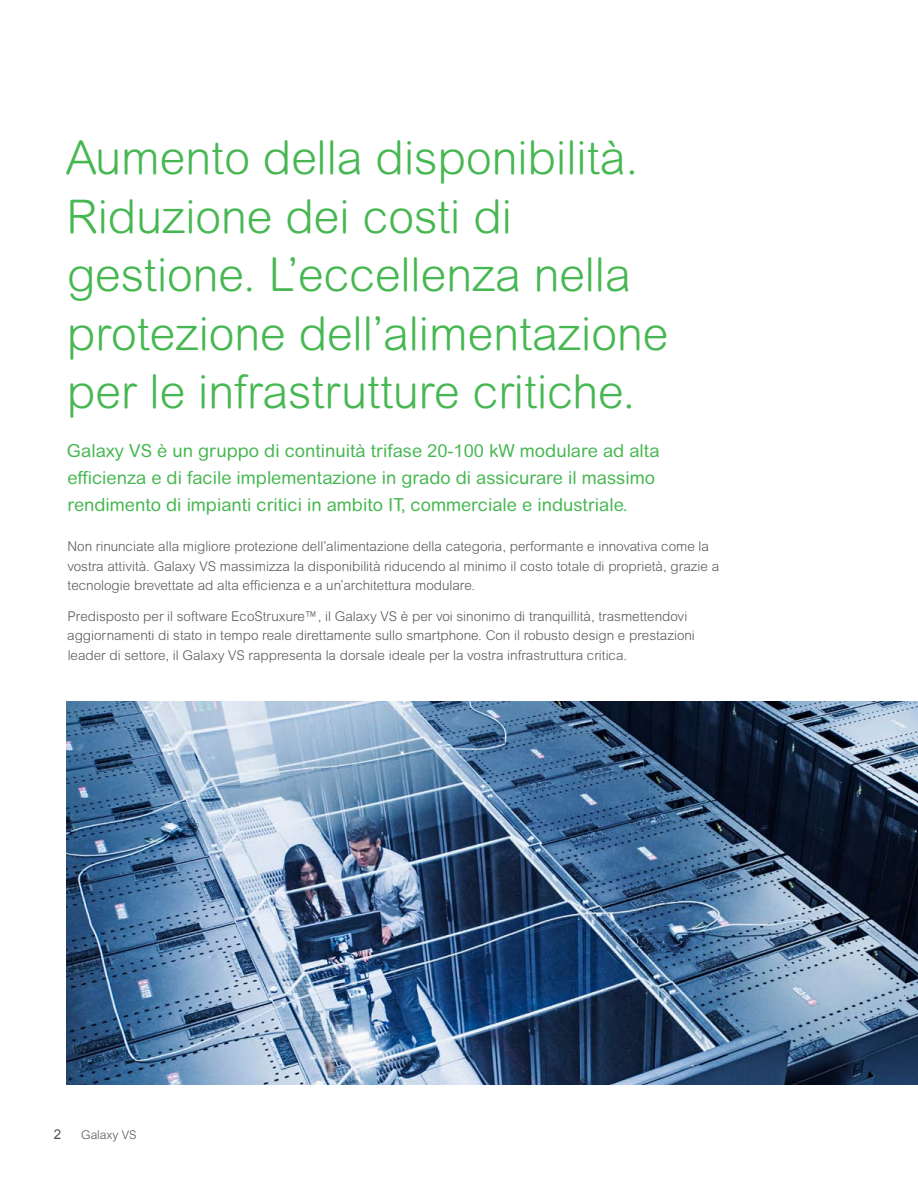
<style>
.page{position:relative;width:918px;height:1188px;background:#fff}
.page>*{position:absolute;margin:0;border:0;box-sizing:border-box;transform-origin:0 0}
.t1{font:300 46.5px/58.5px "Arial Rounded MT Pro";color:#46b751}
.t2{font:18px/27px "Arial Rounded MT Pro";color:#46b751}
.t3{font:300 13.5px/19.5px "Arial Rounded MT Std";color:#58595b}
.t4{font:13.5px "Arial";color:#4d555b}
.t5{font:300 12px "Arial Rounded MT Std";color:#4d555b}
</style>
<div class="page">
<img style="left:67px;top:702px;width:851px;height:382px">
<h1 class="t1" style="left:66px;top:131px;width:604px">Aumento della disponibilità.<br>Riduzione dei costi di gestione. L’eccellenza nella protezione dell’alimentazione per le infrastrutture critiche.</h1>
<h2 class="t2" style="left:67px;top:437px;width:594px">Galaxy VS è un gruppo di continuità trifase 20-100 kW modulare ad alta efficienza e di facile implementazione in grado di assicurare il massimo rendimento di impianti critici in ambito IT, commerciale e industriale.</h2>
<p class="t3" style="left:67px;top:537px;width:653px">Non rinunciate alla migliore protezione dell’alimentazione della categoria, performante e innovativa come la vostra attività. Galaxy VS massimizza la disponibilità riducendo al minimo il costo totale di proprietà, grazie a tecnologie brevettate ad alta efficienza e a un’architettura modulare.</p>
<p class="t3" style="left:67px;top:606px;width:629px">Predisposto per il software EcoStruxure™, il Galaxy VS è per voi sinonimo di tranquillità, trasmettendovi aggiornamenti di stato in tempo reale direttamente sullo smartphone. Con il robusto design e prestazioni leader di settore, il Galaxy VS rappresenta la dorsale ideale per la vostra infrastruttura critica.</p>
<p class="t4" style="left:54px;top:1125px;width:9px">2</p>
<p class="t5" style="left:81px;top:1128px;width:57px">Galaxy VS</p>
</div>
